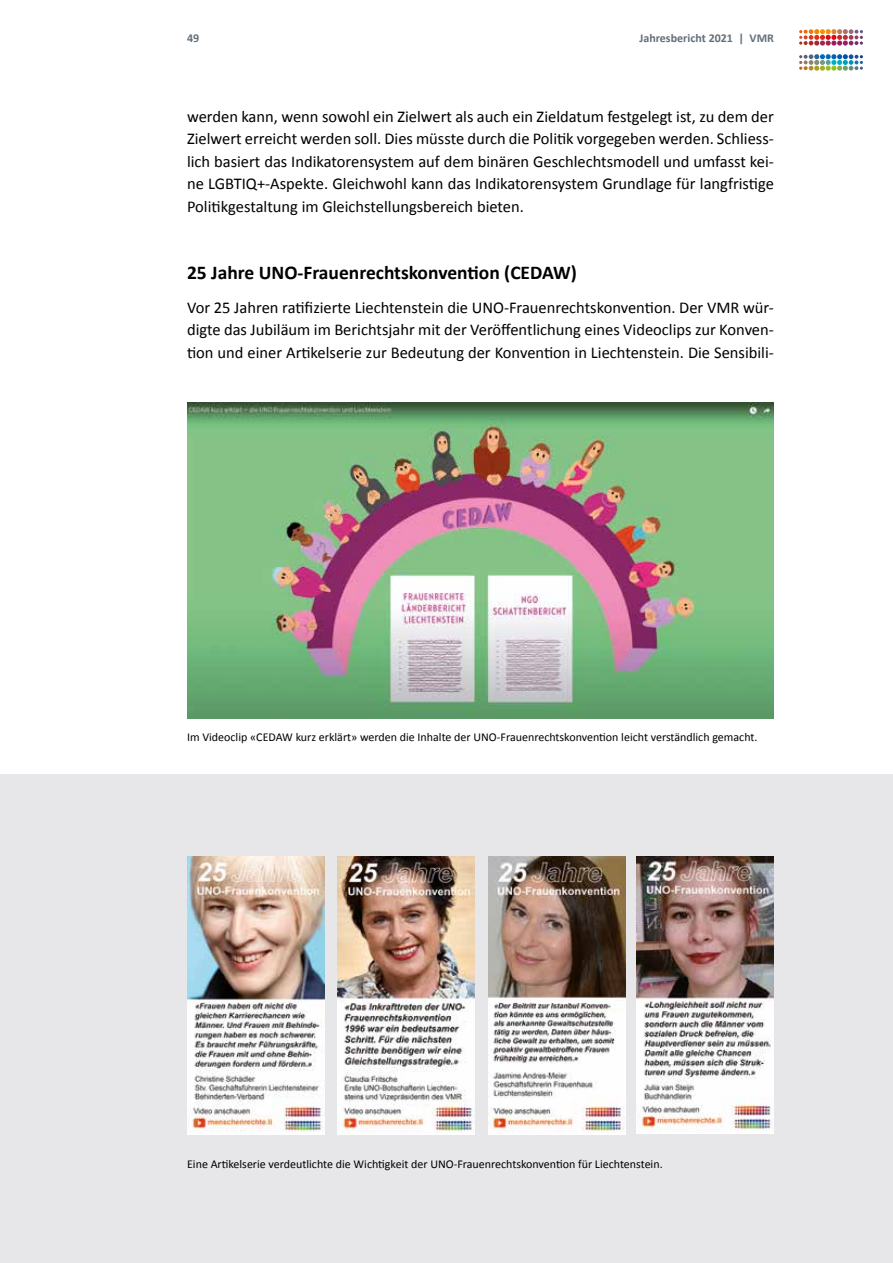
<style>
.page{position:relative;width:893px;height:1263px;background:#fff}
.page>*{position:absolute;margin:0;border:0;box-sizing:border-box;transform-origin:0 0}
.t1{font:700 19.5px "Calibri";color:#000}
.t2{font:16.5px/22.5px "Calibri";color:#000;text-align:justify}
.t3{font:12px "Calibri";color:#000}
.t4{font:700 12px "Calibri";color:#636f7a}
</style>
<div class="page">
<svg style="left:799px;top:29px;width:64px;height:17px"></svg>
<svg style="left:799px;top:54px;width:64px;height:17px"></svg>
<img style="left:187px;top:403px;width:587px;height:315px">
<div style="left:0;top:774px;width:893px;height:489px;background:#e7e6e9"></div>
<img style="left:187px;top:856px;width:137px;height:278px">
<img style="left:338px;top:856px;width:137px;height:278px">
<img style="left:488px;top:856px;width:137px;height:278px">
<img style="left:637px;top:856px;width:137px;height:277px">
<p class="t4" style="left:187px;top:30px;width:14px">49</p>
<p class="t4" style="left:639px;top:30px;width:136px">Jahresbericht 2021 | VMR</p>
<p class="t2" style="left:187px;top:104px;width:588px">werden kann, wenn sowohl ein Zielwert als auch ein Zieldatum festgelegt ist, zu dem der Zielwert erreicht werden soll. Dies müsste durch die Politik vorgegeben werden. Schliess&shy;lich basiert das Indikatorensystem auf dem binären Geschlechtsmodell und umfasst kei&shy;ne LGBTIQ+-Aspekte. Gleichwohl kann das Indikatorensystem Grundlage für langfristige Politikgestaltung im Gleichstellungsbereich bieten.</p>
<p class="t1" style="left:187px;top:260px;width:391px">25 Jahre UNO-Frauenrechtskonvention (CEDAW)</p>
<p class="t2" style="left:187px;top:295px;width:588px">Vor 25 Jahren ratifizierte Liechtenstein die UNO-Frauenrechtskonvention. Der VMR wür&shy;digte das Jubiläum im Berichtsjahr mit der Veröffentlichung eines Videoclips zur Konven&shy;tion und einer Artikelserie zur Bedeutung der Konvention in Liechtenstein. Die Sensibili-</p>
<p class="t3" style="left:187px;top:729px;width:572px">Im Videoclip «CEDAW kurz erklärt» werden die Inhalte der UNO-Frauenrechtskonvention leicht verständlich gemacht.</p>
<p class="t3" style="left:187px;top:1157px;width:477px">Eine Artikelserie verdeutlichte die Wichtigkeit der UNO-Frauenrechtskonvention für Liechtenstein.</p>
</div>
